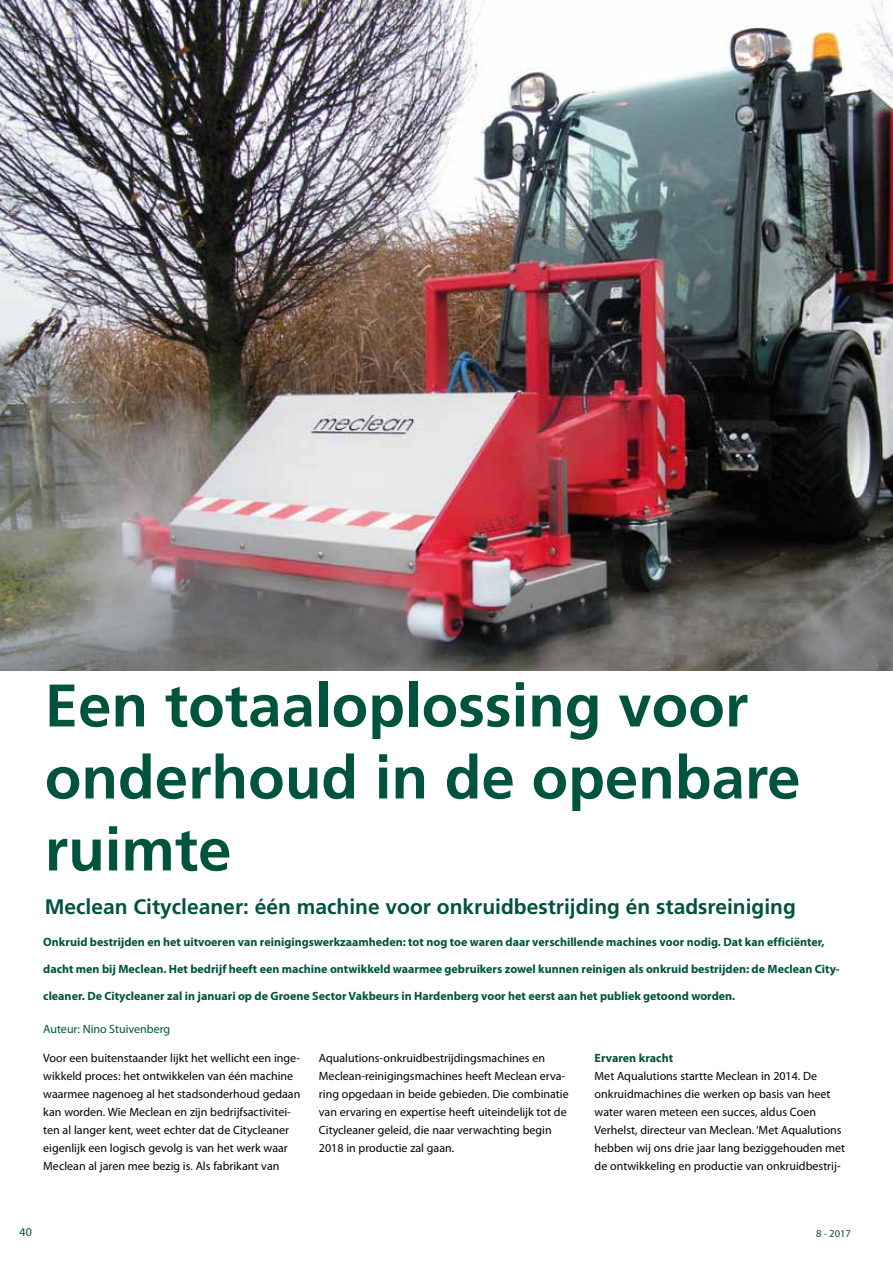
<style>
.page{position:relative;width:893px;height:1263px;background:#fff}
.page>*{position:absolute;margin:0;border:0;box-sizing:border-box;transform-origin:0 0}
.t1{font:700 60px/72px "Frutiger";color:#00533d}
.t2{font:700 21px "Frutiger";color:#00533d}
.t3{font:12px/18px "Myriad Pro";color:#000}
.t4{font:700 12px "Myriad Pro";color:#00533d}
.t5{font:12px "Myriad Pro";color:#00533d}
.t6{font:10.5px "Myriad Pro";color:#00533d}
</style>
<div class="page">
<img style="left:0;top:0;width:893px;height:670px">
<h1 class="t1" style="left:45px;top:669px;width:757px">Een totaaloplossing voor onderhoud in de openbare ruimte</h1>
<h2 class="t2" style="left:45px;top:895px;width:753px">Meclean Citycleaner: één machine voor onkruidbestrijding én stadsreiniging</h2>
<p class="t4" style="left:43px;top:934px;width:783px">Onkruid bestrijden en het uitvoeren van reinigingswerkzaamheden: tot nog toe waren daar verschillende machines voor nodig. Dat kan efficiënter,</p>
<p class="t4" style="left:43px;top:961px;width:798px">dacht men bij Meclean. Het bedrijf heeft een machine ontwikkeld waarmee gebruikers zowel kunnen reinigen als onkruid bestrijden: de Meclean City-</p>
<p class="t4" style="left:43px;top:988px;width:694px">cleaner. De Citycleaner zal in januari op de Groene Sector Vakbeurs in Hardenberg voor het eerst aan het publiek getoond worden.</p>
<p class="t5" style="left:43px;top:1022px;width:128px">Auteur: Nino Stuivenberg</p>
<p class="t3" style="left:43px;top:1049px;width:259px">Voor een buitenstaander lijkt het wellicht een inge&shy;wikkeld proces: het ontwikkelen van één machine waarmee nagenoeg al het stadsonderhoud gedaan kan worden. Wie Meclean en zijn bedrijfsactivitei&shy;ten al langer kent, weet echter dat de Citycleaner eigenlijk een logisch gevolg is van het werk waar Meclean al jaren mee bezig is. Als fabrikant van</p>
<p class="t3" style="left:319px;top:1049px;width:251px">Aqualutions-onkruidbestrijdingsmachines en Meclean-reinigingsmachines heeft Meclean erva&shy;ring opgedaan in beide gebieden. Die combinatie van ervaring en expertise heeft uiteindelijk tot de Citycleaner geleid, die naar verwachting begin 2018 in productie zal gaan.</p>
<p class="t4" style="left:595px;top:1050px;width:80px">Ervaren kracht</p>
<p class="t3" style="left:595px;top:1067px;width:252px">Met Aqualutions startte Meclean in 2014. De onkruidmachines die werken op basis van heet water waren meteen een succes, aldus Coen Verhelst, directeur van Meclean. ‘Met Aqualutions hebben wij ons drie jaar lang beziggehouden met de ontwikkeling en productie van onkruidbestrij-</p>
<p class="t5" style="left:20px;top:1224px;width:14px">40</p>
<p class="t6" style="left:816px;top:1227px;width:36px">8 - 2017</p>
</div>
